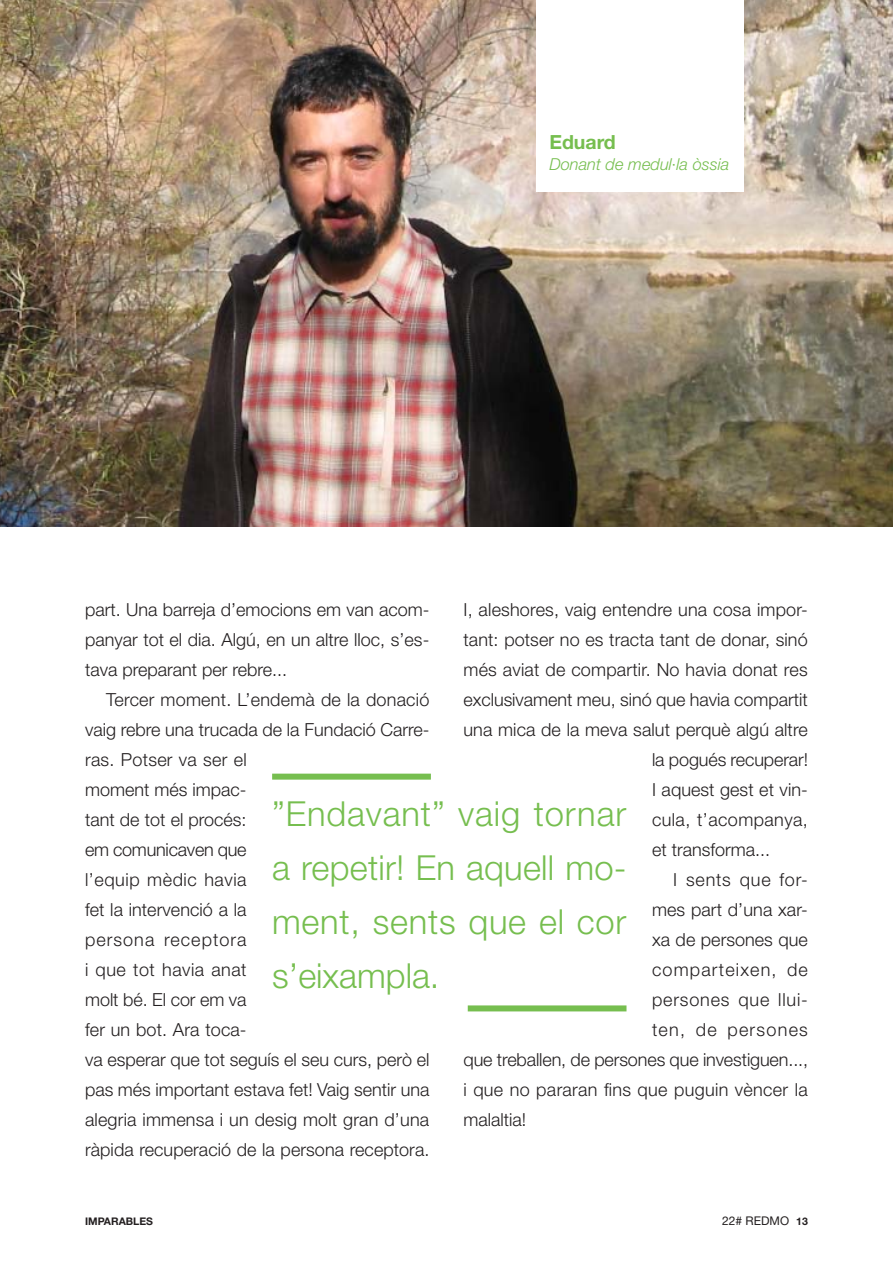
<style>
.page{position:relative;width:893px;height:1263px;background:#fff}
.page>*{position:absolute;margin:0;border:0;box-sizing:border-box;transform-origin:0 0}
.t1{font:300 34.5px/54px "Helvetica Neue LT";letter-spacing:.015em;color:#76be4f;text-align:justify}
.t2{font:700 19.5px "Helvetica Neue LT";color:#76be4f}
.t3{font:300 18px/30px "Helvetica Neue LT";letter-spacing:.005em;color:#231f20;text-align:justify}
.t4{font:300 18px "Helvetica Neue LT";letter-spacing:.045em;color:#231f20}
.t5{font:300 18px "Helvetica Neue LT";letter-spacing:.025em;color:#231f20}
.t6{font:300 18px "Helvetica Neue LT";letter-spacing:.065em;color:#231f20}
.t7{font:300 18px "Helvetica Neue LT";letter-spacing:.07em;color:#231f20}
.t8{font:italic 300 16.5px "Helvetica Neue LT";color:#76be4f}
.t9{font:12px "Helvetica Neue LT";color:#231f20}
.t10{font:700 10.5px "Helvetica Neue LT";color:#231f20}
.s1{font-weight:700;font-size:10.5px}
</style>
<div class="page">
<img style="left:0;top:0;width:893px;height:526px">
<div style="left:272px;top:774px;width:159px;height:6px;background:#76be4f"></div>
<div style="left:468px;top:1005px;width:158px;height:6px;background:#76be4f"></div>
<div style="left:537px;top:0;width:207px;height:191px;background:#fff"></div>
<p class="t2" style="left:549px;top:130px;width:68px">Eduard</p>
<p class="t8" style="left:549px;top:155px;width:181px">Donant de medul·la òssia</p>
<p class="t3" style="left:85px;top:595px;width:346px">part. Una barreja d’emocions em van acom&shy;panyar tot el dia. Algú, en un altre lloc, s’es&shy;tava preparant per rebre...</p>
<p class="t3" style="left:85px;top:685px;width:346px;text-align:left;text-indent:21px">Tercer moment. L’endemà de la donació vaig rebre una trucada de la Fundació Carre&shy;ras. Potser va ser el<br>moment més impac-<br>tant de tot el procés:<br>em comunicaven que<br>l’equip mèdic havia<br>fet la intervenció a la<br>persona receptora<br>i que tot havia anat<br>molt bé. El cor em va<br>fer un bot. Ara toca-<br>va esperar que tot seguís el seu curs, però el pas més important estava fet! Vaig sentir una alegria immensa i un desig molt gran d’una ràpida recuperació de la persona receptora.</p>
<p class="t3" style="left:463px;top:595px;width:346px">I, aleshores, vaig entendre una cosa impor-</p>
<p class="t3" style="left:463px;top:625px;width:346px">tant: potser no es tracta tant de donar, sinó</p>
<p class="t3" style="left:463px;top:655px;width:346px">més aviat de compartir. No havia donat res</p>
<p class="t3" style="left:463px;top:685px;width:346px">exclusivament meu, sinó que havia compartit</p>
<p class="t3" style="left:463px;top:715px;width:346px">una mica de la meva salut perquè algú altre</p>
<p class="t3" style="left:652px;top:745px;width:158px">la pogués recuperar!</p>
<p class="t3" style="left:652px;top:775px;width:157px">I aquest gest et vin-</p>
<p class="t5" style="left:652px;top:809px;width:157px">cula, t’acompanya,</p>
<p class="t3" style="left:652px;top:835px;width:120px">et transforma...</p>
<p class="t4" style="left:673px;top:869px;width:136px">I sents que for-</p>
<p class="t3" style="left:652px;top:895px;width:157px">mes part d’una xar-</p>
<p class="t3" style="left:652px;top:925px;width:157px">xa de persones que</p>
<p class="t6" style="left:652px;top:959px;width:157px">comparteixen, de</p>
<p class="t4" style="left:652px;top:989px;width:157px">persones que llui-</p>
<p class="t7" style="left:652px;top:1019px;width:157px">ten, de persones</p>
<p class="t3" style="left:463px;top:1045px;width:346px">que treballen, de persones que investiguen...,</p>
<p class="t3" style="left:463px;top:1075px;width:346px">i que no pararan fins que puguin vèncer la</p>
<p class="t3" style="left:463px;top:1105px;width:64px">malaltia!</p>
<p class="t1" style="left:272px;top:786px;width:356px">”Endavant” vaig tornar a repetir! En aquell mo&shy;ment, sents que el cor s’eixampla.</p>
<p class="t10" style="left:85px;top:1214px;width:70px">IMPARABLES</p>
<p class="t9" style="left:722px;top:1214px;width:87px">22# REDMO <span class="s1">13</span></p>
</div>
